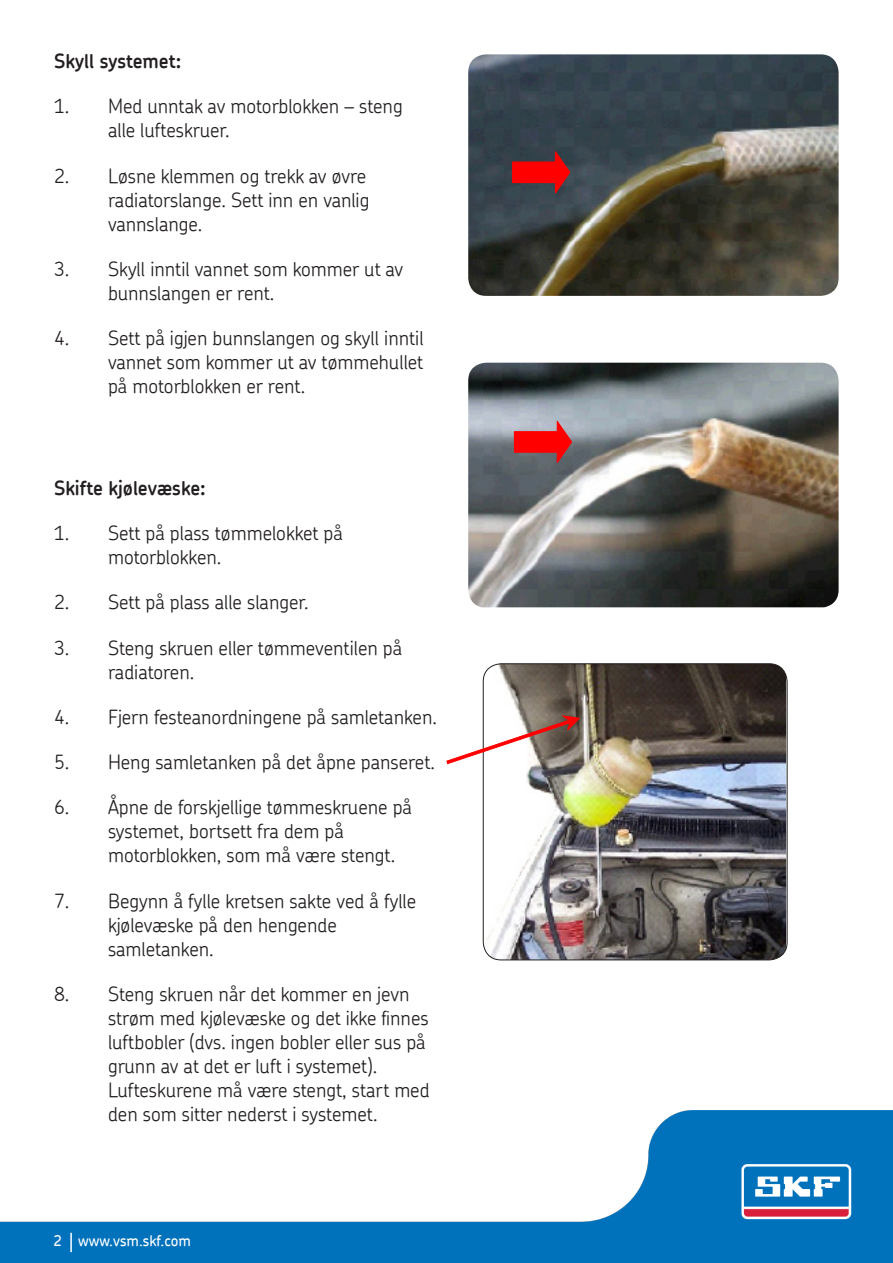
<style>
.page{position:relative;width:893px;height:1263px;background:#fff}
.page>*{position:absolute;margin:0;border:0;box-sizing:border-box;transform-origin:0 0}
.aq_bold{font:300 19.5px/24px "SKF Chevin";color:#231f20}
.aq_bold-2{font:600 19.5px "SKF Chevin";color:#231f20}
.al_www{font:500 15px "SKF Chevin";color:#fff}
</style>
<div class="page">
<img style="left:0;top:1110px;width:893px;height:153px">
<svg style="left:70px;top:1233px;width:2px;height:19px"></svg>
<img style="left:468px;top:54px;width:371px;height:242px">
<img style="left:468px;top:363px;width:371px;height:244px">
<img style="left:483px;top:664px;width:303px;height:296px">
<div style="left:483px;top:663px;width:304px;height:297px;border:1px solid #231f20;border-radius:18px"></div>
<svg style="left:512px;top:150px;width:59px;height:44px;background:#972227"></svg>
<svg style="left:514px;top:420px;width:59px;height:43px;background:#c5494e"></svg>
<svg style="left:446px;top:712px;width:139px;height:72px"></svg>
<p class="aq_bold-2" style="left:54px;top:48px;width:129px">Skyll systemet:</p>
<p class="aq_bold" style="left:108px;top:94px;width:296px;text-indent:-54px">1. Med unntak av motorblokken – steng alle lufteskruer.</p>
<p class="aq_bold" style="left:108px;top:163px;width:263px;text-indent:-54px">2. Løsne klemmen og trekk av øvre radiatorslange. Sett inn en vanlig vannslange.</p>
<p class="aq_bold" style="left:108px;top:256px;width:297px;text-indent:-54px">3. Skyll inntil vannet som kommer ut av bunnslangen er rent.</p>
<p class="aq_bold" style="left:108px;top:326px;width:317px;text-align:justify;text-indent:-54px">4. Sett på igjen bunnslangen og skyll inntil vannet som kommer ut av tømmehullet på motorblokken er rent.</p>
<p class="aq_bold-2" style="left:54px;top:475px;width:153px">Skifte kjølevæske:</p>
<p class="aq_bold" style="left:108px;top:521px;width:236px;text-indent:-54px">1. Sett på plass tømmelokket på motorblokken.</p>
<p class="aq_bold" style="left:54px;top:590px;width:256px">2. Sett på plass alle slanger.</p>
<p class="aq_bold" style="left:108px;top:635px;width:296px;text-indent:-54px">3. Steng skruen eller tømmeventilen på radiatoren.</p>
<p class="aq_bold" style="left:54px;top:704px;width:384px">4. Fjern festeanordningene på samletanken.</p>
<p class="aq_bold" style="left:54px;top:750px;width:382px">5. Heng samletanken på det åpne panseret.</p>
<p class="aq_bold" style="left:108px;top:795px;width:306px;text-indent:-54px">6. Åpne de forskjellige tømmeskruene på systemet, bortsett fra dem på motorblokken, som må være stengt.</p>
<p class="aq_bold" style="left:108px;top:888px;width:310px;text-indent:-54px">7. Begynn å fylle kretsen sakte ved å fylle kjølevæske på den hengende samletanken.</p>
<p class="aq_bold" style="left:108px;top:981px;width:323px;text-indent:-54px">8. Steng skruen når det kommer en jevn strøm med kjølevæske og det ikke finnes luftbobler (dvs. ingen bobler eller sus på grunn av at det er luft i systemet).<br>Lufteskurene må være stengt, start med den som sitter nederst i systemet.</p>
<p class="al_www" style="left:53px;top:1230px;width:139px">2 www.vsm.skf.com</p>
</div>
